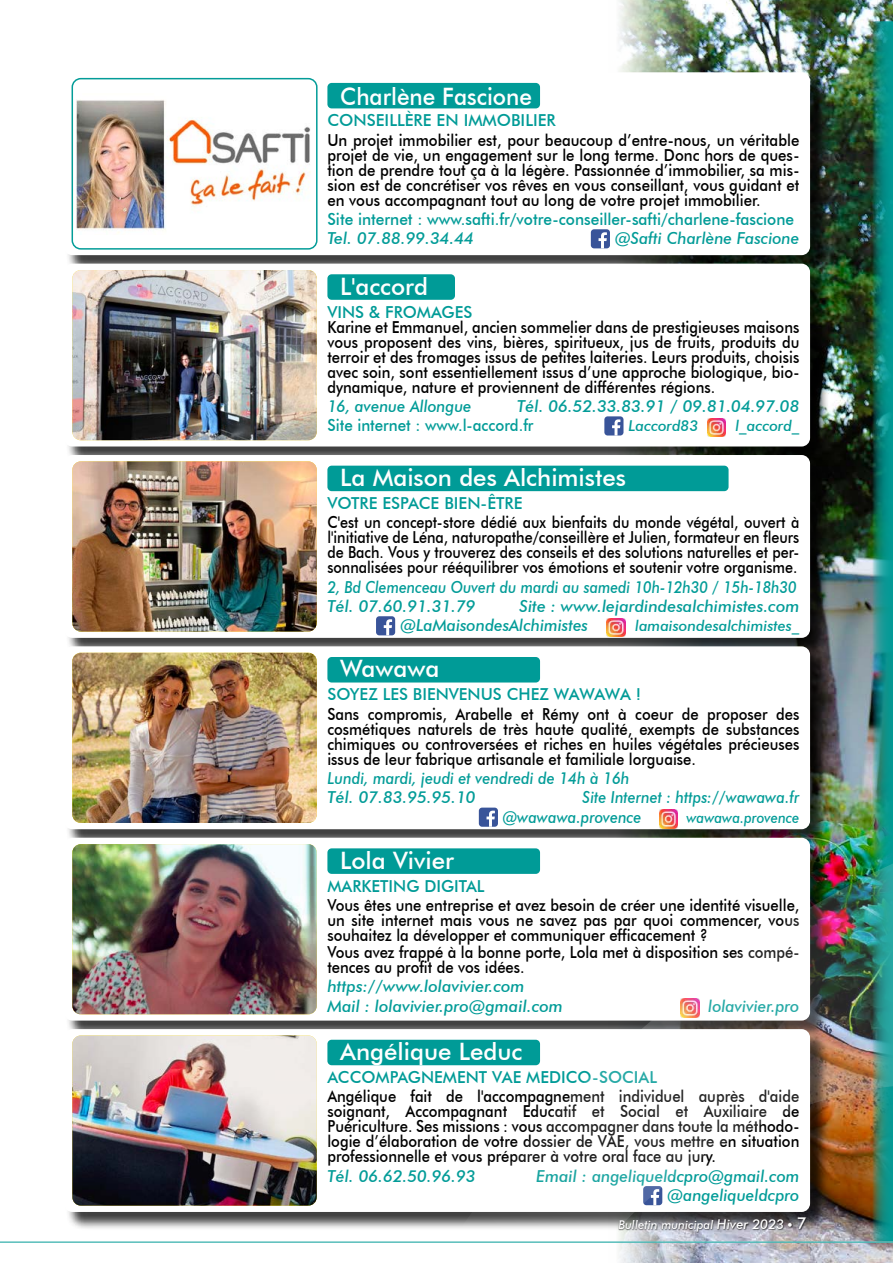
<style>
.page{position:relative;width:893px;height:1263px;background:#fff}
.page>*{position:absolute;margin:0;border:0;box-sizing:border-box;transform-origin:0 0}
.t1{font:500 24px "Futura BT";color:#fff}
.t2{font:500 24px "Futura BT";color:#fff;scale:.94 1}
.t3{font:500 16.5px/15px "Futura BT";color:#000;text-align:justify;scale:.9 1}
.t4{font:italic 500 16.5px/19.2px "Futura BT";color:#039c98}
.t5{font:500 16.5px/15px "Futura BT";color:#000;text-align:justify;scale:.91 1}
.t6{font:500 16.5px/15px "Futura BT";color:#000;text-align:justify;scale:.87 1}
.t7{font:500 16.5px "Futura BT";color:#009b97}
.t8{font:italic 500 16.5px/19.2px "Futura BT";color:#039c98;scale:.88 1}
.t9{font:500 16.5px "Futura BT";color:#009b97;scale:.94 1}
.t10{font:italic 500 16.5px/19.2px "Futura BT";color:#039c98;scale:.91 1}
.t11{font:italic 500 16.5px/19.2px "Futura BT";color:#039c98;scale:.9 1}
.t12{font:italic 500 16.5px "Futura BT";color:#009b97;scale:.94 1}
.t13{font:500 16.5px "Futura BT";color:#fff}
.t14{font:italic 500 15px "Futura BT";color:#039c98}
.t15{font:italic 500 15px "Futura BT";color:#039c98;scale:.9 1}
.t16{font:italic 500 12px "Futura BT";color:#fff}
.s1{font-style:normal;color:#009b97}
.s2{font-style:normal}
.s3{font-size:13.5px}
</style>
<div class="page">
<img style="left:619px;top:0;width:274px;height:863px">
<img style="left:872px;top:21px;width:21px;height:842px">
<div style="left:66px;top:74px;width:763px;height:200px;background:#000;opacity:.75"></div>
<div style="left:64px;top:72px;width:746px;height:183px;background:#fff;border-radius:9px"></div>
<img style="left:76px;top:100px;width:234px;height:133px">
<div style="left:72px;top:78px;width:246px;height:172px;border:2px solid #039c98;border-radius:9px"></div>
<div style="left:591px;top:229px;width:19px;height:19px;background:#395499;border-radius:3px"></div>
<svg style="left:598px;top:232px;width:9px;height:16px"></svg>
<div style="left:327px;top:83px;width:213px;height:25px;background:#009b97;border-radius:4px"></div>
<div style="left:66px;top:265px;width:763px;height:201px;background:#000;opacity:.75"></div>
<div style="left:64px;top:264px;width:746px;height:182px;background:#fff;border-radius:9px"></div>
<img style="left:72px;top:270px;width:245px;height:170px">
<div style="left:604px;top:416px;width:19px;height:19px;background:#395499;border-radius:3px"></div>
<svg style="left:612px;top:419px;width:8px;height:16px"></svg>
<img style="left:707px;top:418px;width:19px;height:19px">
<div style="left:327px;top:274px;width:128px;height:26px;background:#009b97;border-radius:4px"></div>
<div style="left:66px;top:457px;width:763px;height:200px;background:#000;opacity:.75"></div>
<div style="left:64px;top:455px;width:746px;height:183px;background:#fff;border-radius:9px"></div>
<img style="left:72px;top:461px;width:245px;height:171px">
<div style="left:376px;top:616px;width:19px;height:19px;background:#395499;border-radius:3px"></div>
<svg style="left:384px;top:619px;width:8px;height:16px"></svg>
<img style="left:607px;top:618px;width:19px;height:19px">
<div style="left:327px;top:466px;width:402px;height:25px;background:#009b97;border-radius:4px"></div>
<div style="left:66px;top:648px;width:763px;height:200px;background:#000;opacity:.75"></div>
<div style="left:64px;top:646px;width:746px;height:183px;background:#fff;border-radius:9px"></div>
<img style="left:72px;top:653px;width:245px;height:170px">
<div style="left:479px;top:808px;width:19px;height:19px;background:#395499;border-radius:3px"></div>
<svg style="left:487px;top:811px;width:8px;height:16px"></svg>
<img style="left:659px;top:809px;width:19px;height:19px">
<div style="left:327px;top:657px;width:213px;height:25px;background:#009b97;border-radius:4px"></div>
<div style="left:66px;top:839px;width:763px;height:201px;background:#000;opacity:.75"></div>
<div style="left:64px;top:838px;width:746px;height:182px;background:#fff;border-radius:9px"></div>
<img style="left:72px;top:844px;width:245px;height:170px">
<div style="left:327px;top:848px;width:213px;height:26px;background:#009b97;border-radius:4px"></div>
<div style="left:66px;top:1031px;width:763px;height:200px;background:#000;opacity:.75"></div>
<div style="left:64px;top:1029px;width:746px;height:183px;background:#fff;border-radius:9px"></div>
<img style="left:72px;top:1035px;width:245px;height:171px">
<div style="left:327px;top:1040px;width:213px;height:25px;background:#009b97;border-radius:4px"></div>
<img style="left:372px;top:863px;width:521px;height:400px">
<div style="left:618px;top:1216px;width:190px;height:17px;background:#000;opacity:.75"></div>
<hr style="left:0;top:1242px;width:893px;height:1px;background:#039c98">
<h1 class="t2" style="left:340px;top:82px;width:206px">Charlène Fascione</h1>
<p class="t7" style="left:327px;top:110px;width:230px">CONSEILLÈRE EN IMMOBILIER</p>
<p class="t5" style="left:327px;top:132px;width:520px">Un projet immobilier est, pour beaucoup d’entre-nous, un véritable projet de vie, un engagement sur le long terme. Donc hors de ques&shy;tion de prendre tout ça à la légère. Passionnée d’immobilier, sa mis&shy;sion est de concrétiser vos rêves en vous conseillant, vous guidant et en vous accompagnant tout au long de votre projet immobilier.</p>
<p class="t9" style="left:327px;top:209px;width:498px">Site internet : www.safti.fr/votre-conseiller-safti/charlene-fascione</p>
<p class="t4" style="left:327px;top:229px;width:148px">Tel. 07.88.99.34.44</p>
<p class="t4" style="left:615px;top:229px;width:186px">@Safti Charlène Fascione</p>
<h1 class="t1" style="left:340px;top:272px;width:89px">L'accord</h1>
<p class="t7" style="left:327px;top:302px;width:146px">VINS &amp; FROMAGES</p>
<p class="t3" style="left:327px;top:319px;width:526px">Karine et Emmanuel, ancien sommelier dans de prestigieuses maisons vous proposent des vins, bières, spiritueux, jus de fruits, produits du terroir et des fromages issus de petites laiteries. Leurs produits, choisis avec soin, sont essentiellement issus d’une approche biologique, bio&shy;dynamique, nature et proviennent de différentes régions.</p>
<p class="t12" style="left:327px;top:396px;width:155px">16, avenue Allongue</p>
<p class="t4" style="left:327px;top:396px;width:473px;text-indent:190px">Tél. 06.52.33.83.91 / 09.81.04.97.08<br><span class="s1">Site internet :</span> <span class="s2">www.l-accord.fr</span></p>
<p class="t14" style="left:628px;top:417px;width:71px">Laccord83</p>
<p class="t14" style="left:735px;top:417px;width:66px">l_accord_</p>
<h1 class="t1" style="left:340px;top:463px;width:287px">La Maison des Alchimistes</h1>
<p class="t7" style="left:327px;top:493px;width:197px">VOTRE ESPACE BIEN-ÊTRE</p>
<p class="t6" style="left:327px;top:515px;width:544px">C'est un concept-store dédié aux bienfaits du monde végétal, ouvert à l'initiative de Léna, naturopathe/conseillère et Julien, formateur en fleurs de Bach. Vous y trouverez des conseils et des solutions naturelles et per&shy;sonnalisées pour rééquilibrer vos émotions et soutenir votre organisme.</p>
<p class="t8" style="left:327px;top:577px;width:535px">2, Bd Clemenceau Ouvert du mardi au samedi 10h-12h30 / 15h-18h30<br>Tél. 07.60.91.31.79</p>
<p class="t4" style="left:400px;top:596px;width:401px;text-indent:119px">Site : www.lejardindesalchimistes.com @LaMaisondesAlchimistes</p>
<p class="t14" style="left:635px;top:617px;width:166px">lamaisondesalchimistes_</p>
<h1 class="t1" style="left:340px;top:654px;width:101px">Wawawa</h1>
<p class="t7" style="left:327px;top:684px;width:315px">SOYEZ LES BIENVENUS CHEZ WAWAWA !</p>
<p class="t3" style="left:327px;top:706px;width:526px">Sans compromis, Arabelle et Rémy ont à coeur de proposer des cosmétiques naturels de très haute qualité, exempts de substances chimiques ou controversées et riches en huiles végétales précieuses issus de leur fabrique artisanale et familiale lorguaise.</p>
<p class="t10" style="left:327px;top:768px;width:333px">Lundi, mardi, jeudi et vendredi de 14h à 16h<br>Tél. 07.83.95.95.10</p>
<p class="t11" style="left:502px;top:788px;width:332px;text-indent:80px">Site Internet : https://wawawa.fr @wawawa.provence</p>
<p class="t15" style="left:686px;top:808px;width:127px">wawawa.provence</p>
<h1 class="t1" style="left:340px;top:846px;width:115px">Lola Vivier</h1>
<p class="t7" style="left:327px;top:876px;width:159px">MARKETING DIGITAL</p>
<p class="t3" style="left:327px;top:897px;width:526px">Vous êtes une entreprise et avez besoin de créer une identité visuelle, un site internet mais vous ne savez pas par quoi commencer, vous souhaitez la développer et communiquer efficacement ?</p>
<p class="t3" style="left:327px;top:945px;width:526px">Vous avez frappé à la bonne porte, Lola met à disposition ses compé&shy;tences au profit de vos idées.</p>
<p class="t4" style="left:327px;top:977px;width:237px">https://www.lolavivier.com<br>Mail : lolavivier.pro@gmail.com</p>
<p class="t4" style="left:708px;top:996px;width:93px">lolavivier.pro</p>
<h1 class="t1" style="left:340px;top:1037px;width:184px">Angélique Leduc</h1>
<p class="t7" style="left:327px;top:1067px;width:331px">ACCOMPAGNEMENT VAE MEDICO-SOCIAL</p>
<p class="t3" style="left:327px;top:1089px;width:526px">Angélique fait de l'accompagnement individuel auprès d'aide soignant, Accompagnant Educatif et Social et Auxiliaire de Puériculture. Ses missions : vous accompagner dans toute la méthodo&shy;logie d’élaboration de votre dossier de VAE, vous mettre en situation professionnelle et vous préparer à votre oral face au jury.</p>
<p class="t4" style="left:327px;top:1166px;width:150px">Tél. 06.62.50.96.93</p>
<p class="t4" style="left:536px;top:1166px;width:265px;text-align:right">Email : angeliqueldcpro@gmail.com @angeliqueldcpro</p>
<p class="t16" style="left:618px;top:1217px;width:167px">Bulletin municipal <span class="s3">Hiver 2023</span></p>
<p class="t13" style="left:788px;top:1213px;width:20px">■ 7</p>
</div>
